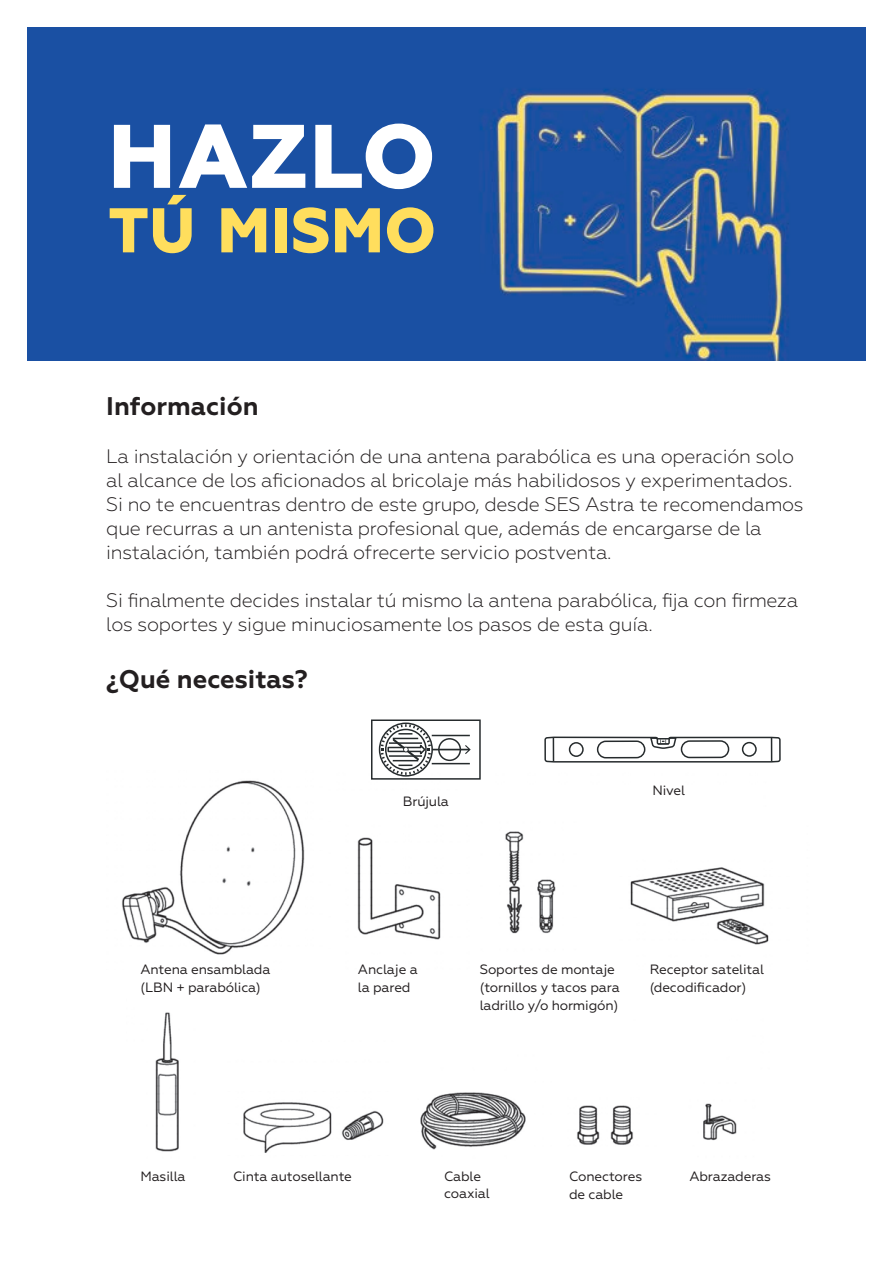
<style>
.page{position:relative;width:893px;height:1263px;background:#fff}
.page>*{position:absolute;margin:0;border:0;box-sizing:border-box;transform-origin:0 0}
.t1{font:800 90px "Geometria";letter-spacing:.02em;color:#fff}
.t2{font:800 63px "Geometria";color:#ffde5d}
.t3{font:700 25.5px "Geometria";color:#231f20}
.t4{font:300 19.5px/24px "Geometria";letter-spacing:-.015em;color:#231f20}
.t5{font:13.5px/18px "Geometria";letter-spacing:-.01em;color:#231f20}
</style>
<div class="page">
<img style="left:28px;top:28px;width:837px;height:332px">
<img style="left:122px;top:780px;width:647px;height:175px">
<img style="left:155px;top:1012px;width:582px;height:141px">
<svg style="left:371px;top:719px;width:110px;height:61px"></svg>
<svg style="left:544px;top:736px;width:237px;height:27px"></svg>
<h1 class="t1" style="left:108px;top:103px;width:330px">HAZLO</h1>
<h2 class="t2" style="left:108px;top:193px;width:330px">TÚ MISMO</h2>
<h3 class="t3" style="left:106px;top:391px;width:154px">Información</h3>
<p class="t4" style="left:106px;top:444px;width:699px">La instalación y orientación de una antena parabólica es una operación solo al alcance de los aficionados al bricolaje más habilidosos y experimentados.<br>Si no te encuentras dentro de este grupo, desde SES Astra te recomendamos que recurras a un antenista profesional que, además de encargarse de la instalación, también podrá ofrecerte servicio postventa.</p>
<p class="t4" style="left:106px;top:588px;width:693px">Si finalmente decides instalar tú mismo la antena parabólica, fija con firmeza los soportes y sigue minuciosamente los pasos de esta guía.</p>
<h3 class="t3" style="left:106px;top:664px;width:203px">¿Qué necesitas?</h3>
<p class="t5" style="left:140px;top:960px;width:132px">Antena ensamblada (LBN + parabólica)</p>
<p class="t5" style="left:403px;top:792px;width:48px">Brújula</p>
<p class="t5" style="left:652px;top:781px;width:34px">Nivel</p>
<p class="t5" style="left:358px;top:960px;width:61px">Anclaje a la pared</p>
<p class="t5" style="left:480px;top:960px;width:142px">Soportes de montaje (tornillos y tacos para ladrillo y/o hormigón)</p>
<p class="t5" style="left:650px;top:960px;width:116px">Receptor satelital (decodificador)</p>
<p class="t5" style="left:140px;top:1168px;width:47px">Masilla</p>
<p class="t5" style="left:233px;top:1168px;width:120px">Cinta autosellante</p>
<p class="t5" style="left:444px;top:1169px;width:47px;line-height:16.2px">Cable coaxial</p>
<p class="t5" style="left:569px;top:1168px;width:75px">Conectores de cable</p>
<p class="t5" style="left:689px;top:1168px;width:83px">Abrazaderas</p>
</div>
